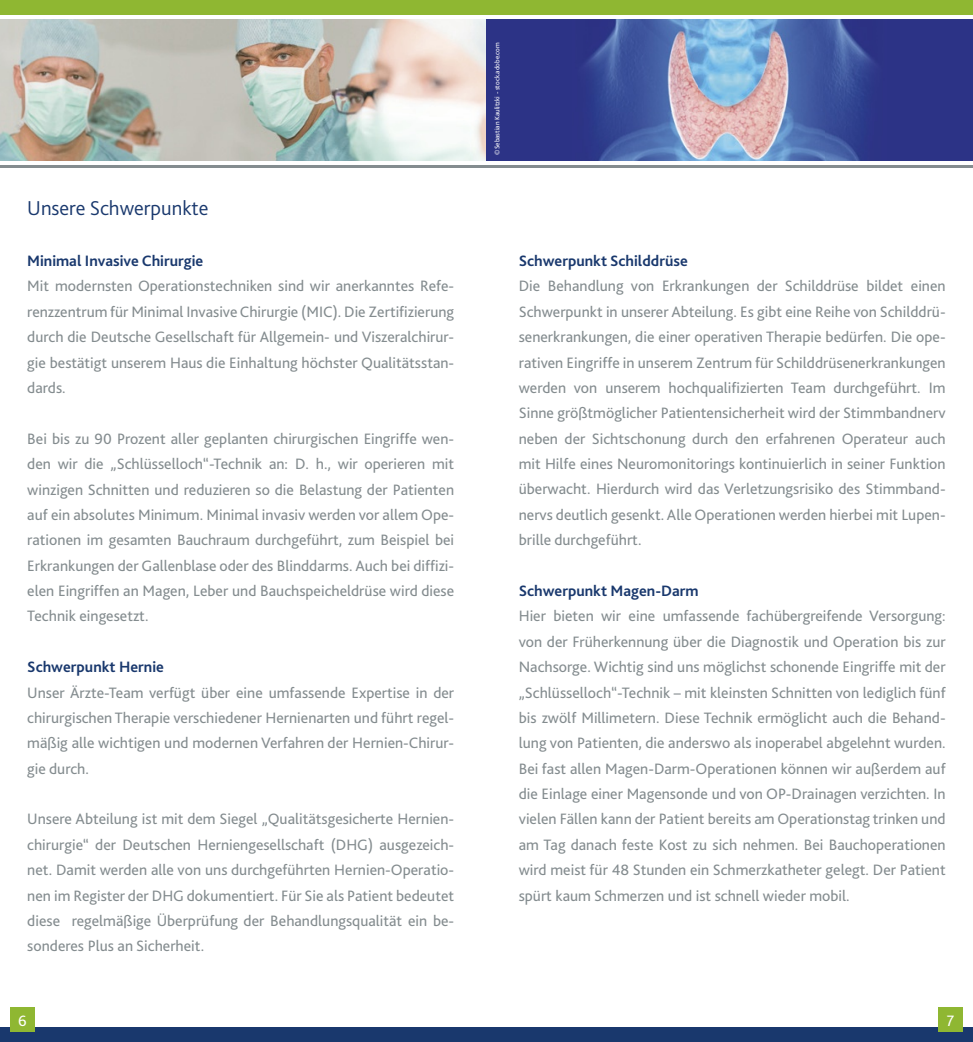
<style>
.page{position:relative;width:973px;height:1042px;background:#fff}
.page>*{position:absolute;margin:0;border:0;box-sizing:border-box;transform-origin:0 0}
.t1{font:300 21px "Bliss 2";color:#19386d}
.t2{font:15.75px/25.4px "Bliss 2";color:#848c8f;text-align:justify}
.t3{font:700 15.75px "Bliss 2";color:#19386d}
.t4{font:15.75px "Bliss 2";color:#fff}
.t5{font:7px "Bliss 2";color:#fff}
</style>
<div class="page">
<img style="left:0;top:19px;width:486px;height:142px">
<div style="left:486px;top:9px;width:486px;height:158px;background:#2c3386"></div>
<img style="left:585px;top:19px;width:290px;height:142px">
<svg style="left:0;top:164px;width:972px;height:4px;background:#a2a8ab"></svg>
<hr style="left:0;top:161px;width:972px;height:3px;background:#fff">
<div style="left:0;top:1027px;width:972px;height:15px;background:#19386d"></div>
<div style="left:0;top:0;width:972px;height:15px;background:#8fb732"></div>
<hr style="left:0;top:15px;width:972px;height:4px;background:#fff">
<div style="left:10px;top:1007px;width:25px;height:25px;background:#8fb732"></div>
<div style="left:938px;top:1007px;width:24px;height:25px;background:#8fb732"></div>
<h1 class="t1" style="left:27px;top:200px;width:183px">Unsere Schwerpunkte</h1>
<p class="t3" style="left:27px;top:255px;width:177px">Minimal Invasive Chirurgie</p>
<p class="t2" style="left:27px;top:275px;width:428px">Mit modernsten Operationstechniken sind wir anerkanntes Refe&shy;renzzentrum für Minimal Invasive Chirurgie (MIC). Die Zertifizierung durch die Deutsche Gesellschaft für Allgemein- und Viszeralchirur&shy;gie bestätigt unserem Haus die Einhaltung höchster Qualitätsstan&shy;dards.</p>
<p class="t2" style="left:27px;top:427px;width:428px">Bei bis zu 90 Prozent aller geplanten chirurgischen Eingriffe wen&shy;den wir die „Schlüsselloch“-Technik an: D. h., wir operieren mit winzigen Schnitten und reduzieren so die Belastung der Patienten auf ein absolutes Minimum. Minimal invasiv werden vor allem Ope&shy;rationen im gesamten Bauchraum durchgeführt, zum Beispiel bei Erkrankungen der Gallenblase oder des Blinddarms. Auch bei diffizi&shy;elen Eingriffen an Magen, Leber und Bauchspeicheldrüse wird diese Technik eingesetzt.</p>
<p class="t3" style="left:27px;top:661px;width:138px">Schwerpunkt Hernie</p>
<p class="t2" style="left:27px;top:681px;width:428px">Unser Ärzte-Team verfügt über eine umfassende Expertise in der chirurgischen Therapie verschiedener Hernienarten und führt regel&shy;mäßig alle wichtigen und modernen Verfahren der Hernien-Chirur&shy;gie durch.</p>
<p class="t2" style="left:27px;top:808px;width:428px">Unsere Abteilung ist mit dem Siegel „Qualitätsgesicherte Hernien&shy;chirurgie“ der Deutschen Herniengesellschaft (DHG) ausgezeich&shy;net. Damit werden alle von uns durchgeführten Hernien-Operatio&shy;nen im Register der DHG dokumentiert. Für Sie als Patient bedeutet diese regelmäßige Überprüfung der Behandlungsqualität ein be&shy;sonderes Plus an Sicherheit.</p>
<p class="t5" style="left:494px;top:155px;width:114px;rotate:-90deg">©Sebastian Kaulitzki - stock.adobe.com</p>
<p class="t3" style="left:518px;top:255px;width:171px">Schwerpunkt Schilddrüse</p>
<p class="t2" style="left:518px;top:275px;width:428px">Die Behandlung von Erkrankungen der Schilddrüse bildet einen Schwerpunkt in unserer Abteilung. Es gibt eine Reihe von Schilddrü&shy;senerkrankungen, die einer operativen Therapie bedürfen. Die ope&shy;rativen Eingriffe in unserem Zentrum für Schilddrüsenerkrankungen werden von unserem hochqualifizierten Team durchgeführt. Im Sinne größtmöglicher Patientensicherheit wird der Stimmbandnerv neben der Sichtschonung durch den erfahrenen Operateur auch mit Hilfe eines Neuromonitorings kontinuierlich in seiner Funktion überwacht. Hierdurch wird das Verletzungsrisiko des Stimmband&shy;nervs deutlich gesenkt. Alle Operationen werden hierbei mit Lupen&shy;brille durchgeführt.</p>
<p class="t3" style="left:518px;top:585px;width:181px">Schwerpunkt Magen-Darm</p>
<p class="t2" style="left:518px;top:605px;width:428px">Hier bieten wir eine umfassende fachübergreifende Versorgung: von der Früherkennung über die Diagnostik und Operation bis zur Nachsorge. Wichtig sind uns möglichst schonende Eingriffe mit der „Schlüsselloch“-Technik – mit kleinsten Schnitten von lediglich fünf bis zwölf Millimetern. Diese Technik ermöglicht auch die Behand&shy;lung von Patienten, die anderswo als inoperabel abgelehnt wurden.<br>Bei fast allen Magen-Darm-Operationen können wir außerdem auf die Einlage einer Magensonde und von OP-Drainagen verzichten. In vielen Fällen kann der Patient bereits am Operationstag trinken und am Tag danach feste Kost zu sich nehmen. Bei Bauchoperationen wird meist für 48 Stunden ein Schmerzkatheter gelegt. Der Patient spürt kaum Schmerzen und ist schnell wieder mobil.</p>
<p class="t4" style="left:18px;top:1014px;width:10px">6</p>
<p class="t4" style="left:946px;top:1014px;width:9px">7</p>
</div>
